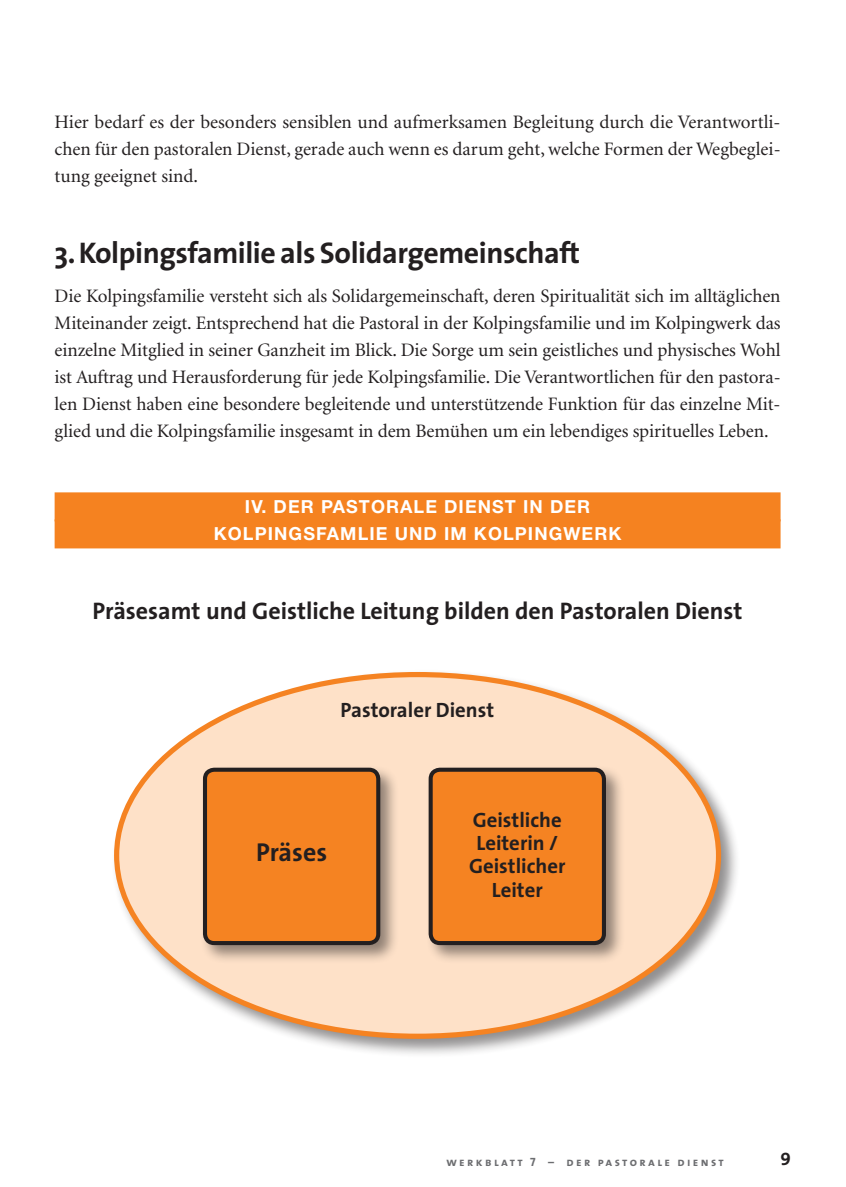
<style>
.page{position:relative;width:846px;height:1187px;background:#fff}
.page>*{position:absolute;margin:0;border:0;box-sizing:border-box;transform-origin:0 0}
.t1{font:700 30px "The Sans";letter-spacing:-.015em;color:#231f20}
.t2{font:700 26px "The Sans";color:#231f20}
.t3{font:700 24px "The Sans";color:#231f20}
.t4{font:700 20.8px/23.4px "The Sans";color:#231f20;text-align:center}
.t5{font:19px/27px "Minion LT";letter-spacing:-.005em;color:#231f20;text-align:justify}
.t6{font:700 18px/27px "Helvetica Neue LT Std";letter-spacing:.06em;color:#fff;text-align:center}
.t7{font:18px "The Sans Bold Caps";color:#231f20}
.t8{font:12px "The Sans Bold Caps";letter-spacing:.2em;color:#6c6d70}
</style>
<div class="page">
<div style="left:55px;top:492px;width:725px;height:29px;background:#f58220"></div>
<div style="left:55px;top:519px;width:725px;height:29px;background:#f58220"></div>
<div style="left:111px;top:668px;width:629px;height:389px;background:#231f20;opacity:.5"></div>
<div style="left:117px;top:674px;width:601px;height:361px;background:#fee1c8;border-radius:50%"></div>
<div style="left:200px;top:764px;width:199px;height:200px;background:#231f20;opacity:.5"></div>
<div style="left:205px;top:769px;width:173px;height:173px;background:#f58322;border-radius:9px"></div>
<div style="left:203px;top:767px;width:177px;height:177px;border:4px solid #231f20;border-radius:9px"></div>
<div style="left:425px;top:764px;width:200px;height:200px;background:#231f20;opacity:.5"></div>
<div style="left:431px;top:769px;width:173px;height:173px;background:#f58322;border-radius:9px"></div>
<div style="left:428px;top:767px;width:178px;height:177px;border:4px solid #231f20;border-radius:9px"></div>
<p class="t5" style="left:55px;top:109px;width:727px">Hier bedarf es der besonders sensiblen und aufmerksamen Begleitung durch die Verantwortli&shy;chen für den pastoralen Dienst, gerade auch wenn es darum geht, welche Formen der Wegbeglei&shy;tung geeignet sind.</p>
<h1 class="t1" style="left:55px;top:228px;width:527px">3. Kolpingsfamilie als Solidargemeinschaft</h1>
<p class="t5" style="left:55px;top:283px;width:727px">Die Kolpingsfamilie versteht sich als Solidargemeinschaft, deren Spiritualität sich im alltäglichen Miteinander zeigt. Entsprechend hat die Pastoral in der Kolpingsfamilie und im Kolpingwerk das einzelne Mitglied in seiner Ganzheit im Blick. Die Sorge um sein geistliches und physisches Wohl ist Auftrag und Herausforderung für jede Kolpingsfamilie. Die Verantwortlichen für den pastora&shy;len Dienst haben eine besondere begleitende und unterstützende Funktion für das einzelne Mit&shy;glied und die Kolpingsfamilie insgesamt in dem Bemühen um ein lebendiges spirituelles Leben.</p>
<p class="t6" style="left:214px;top:492px;width:409px">IV. DER PASTORALE DIENST IN DER<br>KOLPINGSFAMLIE UND IM KOLPINGWERK</p>
<p class="t3" style="left:93px;top:590px;width:651px">Präsesamt und Geistliche Leitung bilden den Pastoralen Dienst</p>
<p class="t4" style="left:340px;top:697px;width:155px">Pastoraler Dienst</p>
<h2 class="t2" style="left:256px;top:830px;width:73px">Präses</h2>
<p class="t4" style="left:469px;top:807px;width:98px">Geistliche<br>Leiterin /<br>Geistlicher<br>Leiter</p>
<p class="t8" style="left:446px;top:1151px;width:279px">werkblatt 7 – der pastorale dienst</p>
<p class="t7" style="left:780px;top:1143px;width:12px">9</p>
</div>
